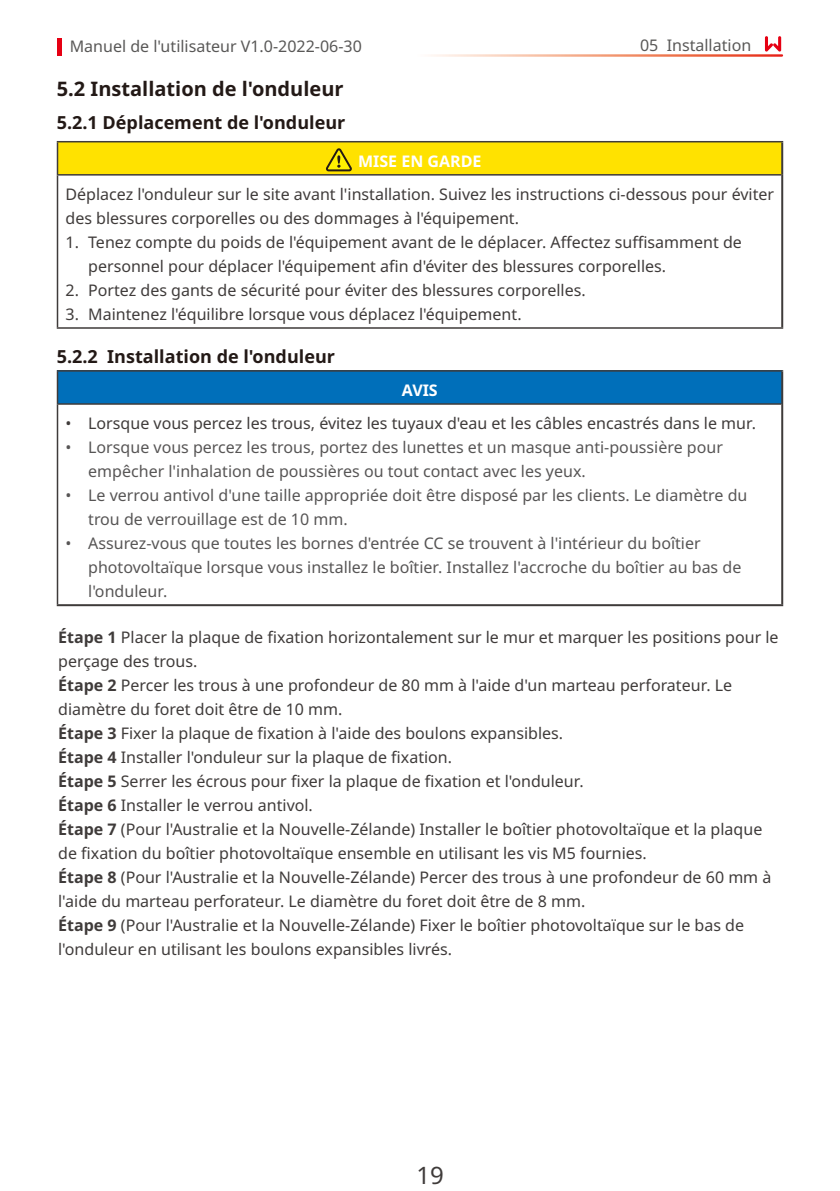
<style>
.page{position:relative;width:840px;height:1191px;background:#fff}
.page>*{position:absolute;margin:0;border:0;box-sizing:border-box;transform-origin:0 0}
.t1{font:24px "Noto Sans";color:#3f3b3a}
.t2{font:700 20px "Noto Sans";color:#231916}
.t3{font:700 18px "Noto Sans";color:#231916}
.t4{font:16px/24px "Noto Sans";color:#3f3b3a}
.t5{font:16px/24px "Noto Sans";color:#575555}
.t6{font:16px "Noto Sans";color:#595857}
.t7{font:700 16px "Noto Sans";color:#fff}
.s1{font-weight:700}
</style>
<div class="page">
<hr style="left:57px;top:38px;width:4px;height:18px;background:#e60013">
<svg style="left:764px;top:36px;width:16px;height:16px"></svg>
<div style="left:57px;top:142px;width:724px;height:33px;background:#ffe200"></div>
<hr style="left:57px;top:141px;width:725px;height:1px;background:#3f3b3a">
<hr style="left:57px;top:142px;width:1px;height:32px;background:#3f3b3a">
<hr style="left:57px;top:174px;width:723px;height:2px;background:#3f3b3a">
<hr style="left:57px;top:176px;width:1px;height:151px;background:#3f3b3a">
<hr style="left:57px;top:327px;width:725px;height:2px;background:#3f3b3a">
<hr style="left:780px;top:142px;width:2px;height:33px;background:#3f3b3a">
<hr style="left:780px;top:175px;width:2px;height:152px;background:#3f3b3a">
<div style="left:57px;top:371px;width:724px;height:33px;background:#006fba"></div>
<hr style="left:57px;top:370px;width:725px;height:2px;background:#3f3b3a">
<hr style="left:57px;top:372px;width:1px;height:31px;background:#3f3b3a">
<hr style="left:57px;top:403px;width:723px;height:2px;background:#3f3b3a">
<hr style="left:57px;top:405px;width:1px;height:199px;background:#3f3b3a">
<hr style="left:780px;top:372px;width:2px;height:32px;background:#3f3b3a">
<hr style="left:780px;top:404px;width:2px;height:200px;background:#3f3b3a">
<hr style="left:57px;top:604px;width:725px;height:2px;background:#3f3b3a">
<svg style="left:326px;top:148px;width:26px;height:24px"></svg>
<p class="t6" style="left:70px;top:35px;width:293px">Manuel de l'utilisateur V1.0-2022-06-30</p>
<p class="t6" style="left:639px;top:34px;width:113px">05 Installation</p>
<p class="t2" style="left:57px;top:75px;width:288px">5.2 Installation de l'onduleur</p>
<p class="t3" style="left:57px;top:109px;width:290px">5.2.1 Déplacement de l'onduleur</p>
<p class="t7" style="left:358px;top:150px;width:125px">MISE EN GARDE</p>
<p class="t4" style="left:65px;top:182px;width:709px">Déplacez l'onduleur sur le site avant l'installation. Suivez les instructions ci-dessous pour éviter des blessures corporelles ou des dommages à l'équipement.</p>
<p class="t4" style="left:88px;top:230px;width:654px;text-indent:-23px">1. Tenez compte du poids de l'équipement avant de le déplacer. Affectez suffisamment de personnel pour déplacer l'équipement afin d'éviter des blessures corporelles.</p>
<p class="t4" style="left:65px;top:278px;width:521px">2. Portez des gants de sécurité pour éviter des blessures corporelles.</p>
<p class="t4" style="left:65px;top:302px;width:457px">3. Maintenez l'équilibre lorsque vous déplacez l'équipement.</p>
<p class="t3" style="left:57px;top:344px;width:279px">5.2.2 Installation de l'onduleur</p>
<p class="t7" style="left:401px;top:379px;width:37px">AVIS</p>
<p class="t4" style="left:65px;top:412px;width:691px">• Lorsque vous percez les trous, évitez les tuyaux d'eau et les câbles encastrés dans le mur.</p>
<p class="t5" style="left:88px;top:436px;width:636px;text-indent:-23px">• Lorsque vous percez les trous, portez des lunettes et un masque anti-poussière pour empêcher l'inhalation de poussières ou tout contact avec les yeux.</p>
<p class="t5" style="left:88px;top:484px;width:660px;text-indent:-23px">• Le verrou antivol d'une taille appropriée doit être disposé par les clients. Le diamètre du trou de verrouillage est de 10 mm.</p>
<p class="t5" style="left:88px;top:532px;width:654px;text-indent:-23px">• Assurez-vous que toutes les bornes d'entrée CC se trouvent à l'intérieur du boîtier photovoltaïque lorsque vous installez le boîtier. Installez l'accroche du boîtier au bas de l'onduleur.</p>
<p class="t4" style="left:58px;top:625px;width:721px"><span class="s1">Étape 1</span> Placer la plaque de fixation horizontalement sur le mur et marquer les positions pour le perçage des trous.<br><span class="s1">Étape 2</span> Percer les trous à une profondeur de 80 mm à l'aide d'un marteau perforateur. Le diamètre du foret doit être de 10 mm.<br><span class="s1">Étape 3</span> Fixer la plaque de fixation à l'aide des boulons expansibles.<br><span class="s1">Étape 4</span> Installer l'onduleur sur la plaque de fixation.<br><span class="s1">Étape 5</span> Serrer les écrous pour fixer la plaque de fixation et l'onduleur.<br><span class="s1">Étape 6</span> Installer le verrou antivol.<br><span class="s1">Étape 7</span> (Pour l'Australie et la Nouvelle-Zélande) Installer le boîtier photovoltaïque et la plaque de fixation du boîtier photovoltaïque ensemble en utilisant les vis M5 fournies.<br><span class="s1">Étape 8</span> (Pour l'Australie et la Nouvelle-Zélande) Percer des trous à une profondeur de 60 mm à l'aide du marteau perforateur. Le diamètre du foret doit être de 8 mm.<br><span class="s1">Étape 9</span> (Pour l'Australie et la Nouvelle-Zélande) Fixer le boîtier photovoltaïque sur le bas de l'onduleur en utilisant les boulons expansibles livrés.</p>
<h1 class="t1" style="left:416px;top:1157px;width:29px">19</h1>
</div>
